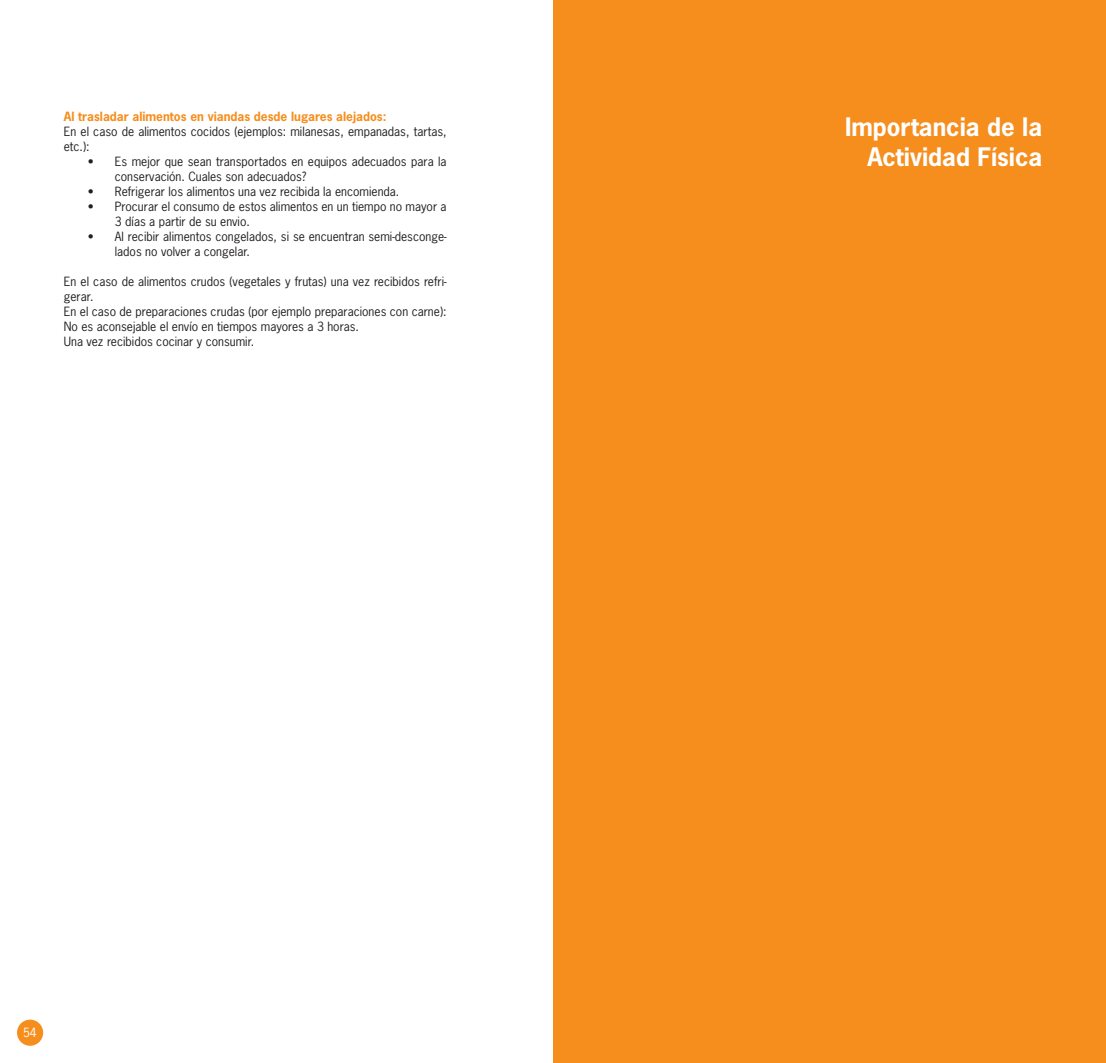
<style>
.page{position:relative;width:1106px;height:1063px;background:#fff}
.page>*{position:absolute;margin:0;border:0;box-sizing:border-box;transform-origin:0 0}
.t1{font:700 24px/30px "News Gothic Std";color:#fff;text-align:right}
.t2{font:12px/15px "News Gothic Std";color:#231f20}
.t3{font:700 12px "News Gothic Std";color:#f68e1e}
.t4{font:12px "News Gothic Std";color:#fff}
</style>
<div class="page">
<div style="left:553px;top:0;width:553px;height:1063px;background:#f68e1e"></div>
<div style="left:17px;top:1020px;width:26px;height:26px;background:#f68e1e;border-radius:50%"></div>
<p class="t3" style="left:64px;top:109px;width:324px">Al trasladar alimentos en viandas desde lugares alejados:</p>
<p class="t2" style="left:64px;top:124px;width:384px">En el caso de alimentos cocidos (ejemplos: milanesas, empanadas, tartas, etc.):</p>
<p class="t2" style="left:115px;top:154px;width:333px;text-indent:-27px">• Es mejor que sean transportados en equipos adecuados para la conservación. Cuales son adecuados?</p>
<p class="t2" style="left:88px;top:184px;width:313px">• Refrigerar los alimentos una vez recibida la encomienda.</p>
<p class="t2" style="left:115px;top:199px;width:333px;text-indent:-27px">• Procurar el consumo de estos alimentos en un tiempo no mayor a<br>3 días a partir de su envio.</p>
<p class="t2" style="left:115px;top:229px;width:333px;text-indent:-27px">• Al recibir alimentos congelados, si se encuentran semi-desconge&shy;lados no volver a congelar.</p>
<p class="t2" style="left:64px;top:274px;width:384px">En el caso de alimentos crudos (vegetales y frutas) una vez recibidos refri&shy;gerar.<br>En el caso de preparaciones crudas (por ejemplo preparaciones con carne):<br>No es aconsejable el envío en tiempos mayores a 3 horas.<br>Una vez recibidos cocinar y consumir.</p>
<p class="t4" style="left:23px;top:1024px;width:15px">54</p>
<h1 class="t1" style="left:845px;top:112px;width:199px">Importancia de la<br>Actividad Física</h1>
</div>
